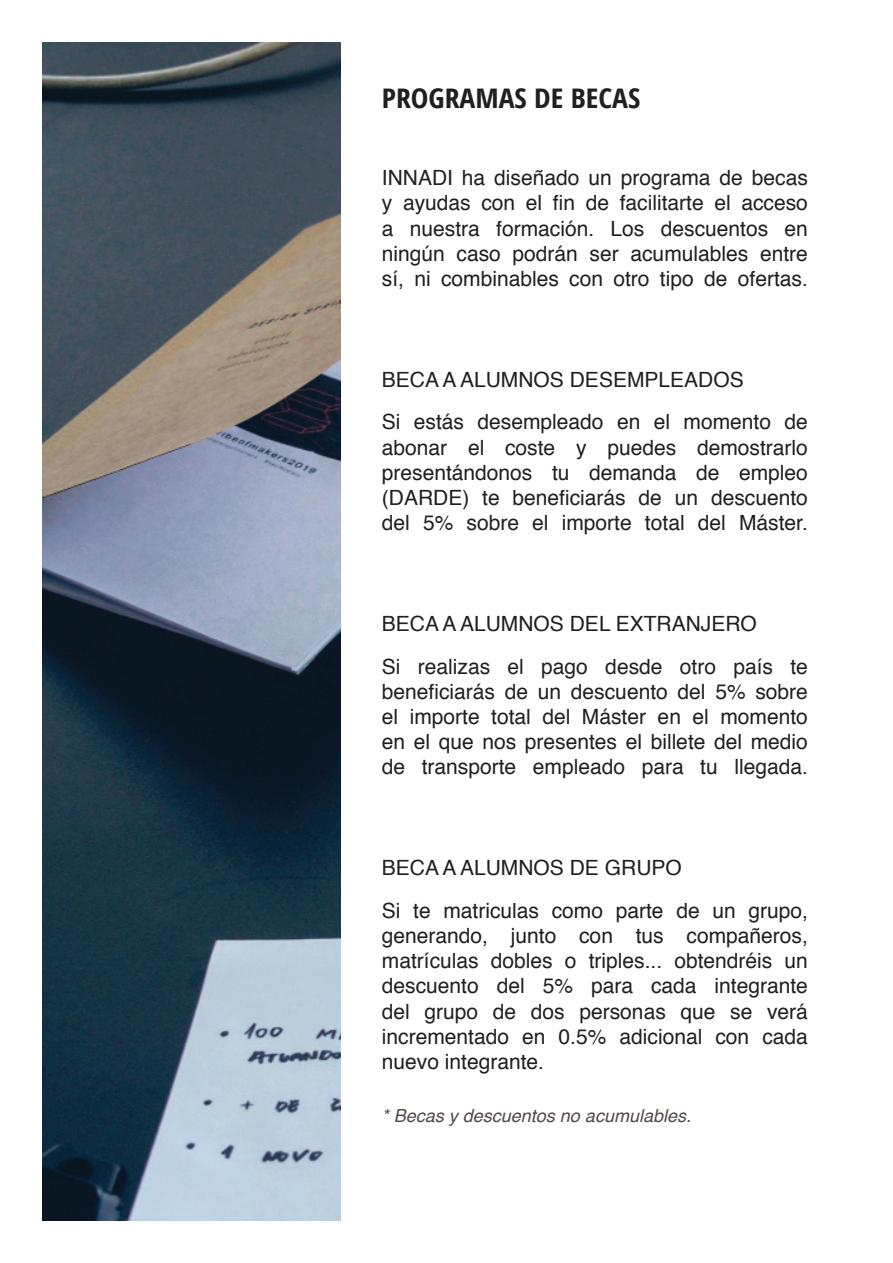
<style>
.page{position:relative;width:893px;height:1263px;background:#fff}
.page>*{position:absolute;margin:0;border:0;box-sizing:border-box;transform-origin:0 0}
.t1{font:700 condensed 27px "Open Sans";color:#231f20;scale:1.1 1}
.t2{font:21px/25.2px "Helvetica";color:#231f20;text-align:justify}
.t3{font:italic 18px "Helvetica";color:#524a47}
</style>
<div class="page">
<img style="left:43px;top:43px;width:297px;height:1177px">
<p class="t1" style="left:382px;top:79px;width:236px">PROGRAMAS DE BECAS</p>
<p class="t2" style="left:382px;top:166px;width:428px">INNADI ha diseñado un programa de becas y ayudas con el fin de facilitarte el acceso a nuestra formación. Los descuentos en ningún caso podrán ser acumulables entre sí, ni combinables con otro tipo de ofertas.</p>
<p class="t2" style="left:382px;top:359px;width:428px;line-height:42.3px">BECA A ALUMNOS DESEMPLEADOS<br>Si estás desempleado en el momento de</p>
<p class="t2" style="left:382px;top:435px;width:428px">abonar el coste y puedes demostrarlo presentándonos tu demanda de empleo (DARDE) te beneficiarás de un descuento del 5% sobre el importe total del Máster.</p>
<p class="t2" style="left:382px;top:603px;width:428px;line-height:42.3px">BECA A ALUMNOS DEL EXTRANJERO<br>Si realizas el pago desde otro país te</p>
<p class="t2" style="left:382px;top:679px;width:428px">beneficiarás de un descuento del 5% sobre el importe total del Máster en el momento en el que nos presentes el billete del medio de transporte empleado para tu llegada.</p>
<p class="t2" style="left:382px;top:847px;width:428px;line-height:42.3px">BECA A ALUMNOS DE GRUPO<br>Si te matriculas como parte de un grupo,</p>
<p class="t2" style="left:382px;top:923px;width:428px">generando, junto con tus compañeros, matrículas dobles o triples... obtendréis un descuento del 5% para cada integrante del grupo de dos personas que se verá incrementado en 0.5% adicional con cada nuevo integrante.</p>
<p class="t3" style="left:382px;top:1101px;width:311px">* Becas y descuentos no acumulables.</p>
</div>
